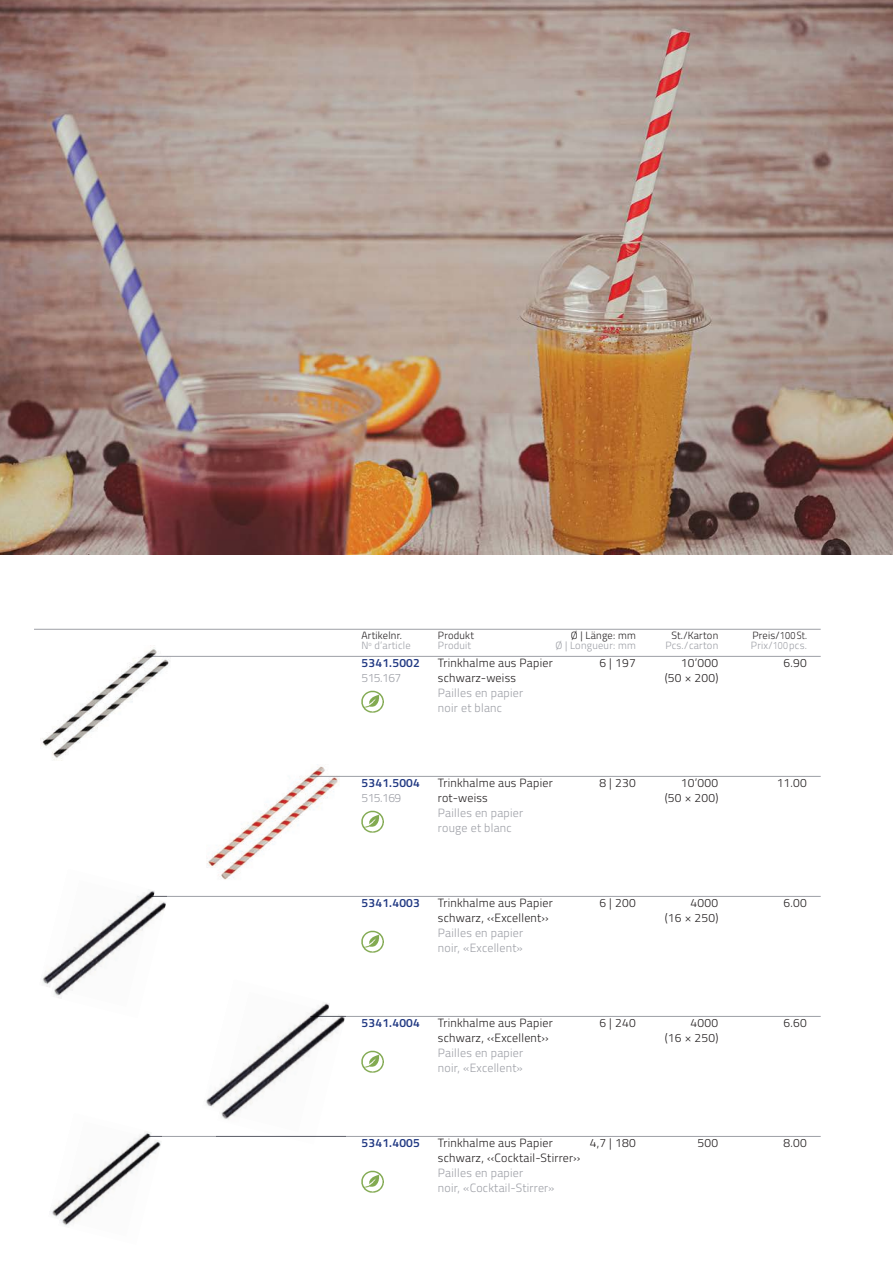
<style>
.page{position:relative;width:893px;height:1263px;background:#fff}
.page>*{position:absolute;margin:0;border:0;box-sizing:border-box;transform-origin:0 0}
.t1{font:300 12px "Titillium";letter-spacing:.02em;color:#231f20}
.t2{font:300 12px "Titillium";letter-spacing:.02em;color:#9d9fa6}
.t3{font:600 12px "Titillium";letter-spacing:.02em;color:#203882}
.t4{font:300 10.5px "Titillium";letter-spacing:.02em;color:#9d9fa6}
.t5{font:300 10.5px "Titillium";letter-spacing:.02em;color:#231f20}
</style>
<div class="page">
<img style="left:0;top:0;width:893px;height:554px">
<hr style="left:34px;top:629px;width:787px;height:1px;background:#9d9fa6">
<hr style="left:149px;top:656px;width:672px;height:1px;background:#9d9fa6">
<hr style="left:310px;top:776px;width:511px;height:1px;background:#9d9fa6">
<hr style="left:149px;top:896px;width:672px;height:1px;background:#9d9fa6">
<hr style="left:310px;top:1016px;width:511px;height:1px;background:#9d9fa6">
<hr style="left:149px;top:1136px;width:672px;height:1px;background:#9d9fa6">
<img style="left:42px;top:970px;width:8px;height:17px">
<img style="left:50px;top:889px;width:116px;height:109px">
<img style="left:206px;top:1090px;width:11px;height:17px">
<img style="left:217px;top:1002px;width:128px;height:135px">
<img style="left:41px;top:645px;width:130px;height:115px">
<img style="left:207px;top:764px;width:132px;height:116px">
<img style="left:50px;top:1205px;width:8px;height:12px">
<img style="left:58px;top:1131px;width:104px;height:95px">
<img style="left:361px;top:690px;width:22px;height:22px">
<img style="left:361px;top:810px;width:22px;height:22px">
<img style="left:361px;top:930px;width:22px;height:22px">
<img style="left:361px;top:1050px;width:22px;height:22px">
<img style="left:361px;top:1170px;width:22px;height:22px">
<p class="t5" style="left:361px;top:627px;width:42px">Artikelnr.</p>
<p class="t5" style="left:438px;top:627px;width:38px">Produkt</p>
<p class="t5" style="left:571px;top:627px;width:66px">Ø | Länge: mm</p>
<p class="t5" style="left:671px;top:627px;width:48px">St./Karton</p>
<p class="t5" style="left:752px;top:627px;width:56px">Preis/100 St.</p>
<p class="t4" style="left:361px;top:638px;width:51px">N<sup>o</sup> d’article</p>
<p class="t4" style="left:438px;top:638px;width:35px">Produit</p>
<p class="t4" style="left:555px;top:638px;width:82px">Ø | Longueur: mm</p>
<p class="t4" style="left:665px;top:638px;width:54px">Pcs./carton</p>
<p class="t4" style="left:751px;top:638px;width:58px">Prix/100 pcs.</p>
<p class="t3" style="left:361px;top:654px;width:60px">5341.5002</p>
<p class="t1" style="left:438px;top:654px;width:116px">Trinkhalme aus Papier</p>
<p class="t1" style="left:599px;top:654px;width:38px">6 | 197</p>
<p class="t1" style="left:681px;top:654px;width:39px">10’000</p>
<p class="t1" style="left:784px;top:654px;width:25px">6.90</p>
<p class="t2" style="left:361px;top:669px;width:41px">515.167</p>
<p class="t1" style="left:438px;top:669px;width:80px">schwarz-weiss</p>
<p class="t1" style="left:665px;top:669px;width:55px">(50 × 200)</p>
<p class="t2" style="left:438px;top:684px;width:87px">Pailles en papier</p>
<p class="t2" style="left:438px;top:699px;width:66px">noir et blanc</p>
<p class="t3" style="left:361px;top:774px;width:60px">5341.5004</p>
<p class="t1" style="left:438px;top:774px;width:116px">Trinkhalme aus Papier</p>
<p class="t1" style="left:599px;top:774px;width:38px">8 | 230</p>
<p class="t1" style="left:681px;top:774px;width:39px">10’000</p>
<p class="t1" style="left:777px;top:774px;width:32px">11.00</p>
<p class="t2" style="left:361px;top:789px;width:41px">515.169</p>
<p class="t1" style="left:438px;top:789px;width:51px">rot-weiss</p>
<p class="t1" style="left:665px;top:789px;width:55px">(50 × 200)</p>
<p class="t2" style="left:438px;top:804px;width:87px">Pailles en papier</p>
<p class="t2" style="left:438px;top:819px;width:75px">rouge et blanc</p>
<p class="t3" style="left:361px;top:894px;width:60px">5341.4003</p>
<p class="t1" style="left:438px;top:894px;width:116px">Trinkhalme aus Papier</p>
<p class="t1" style="left:599px;top:894px;width:38px">6 | 200</p>
<p class="t1" style="left:691px;top:894px;width:29px">4000</p>
<p class="t1" style="left:784px;top:894px;width:25px">6.00</p>
<p class="t1" style="left:438px;top:909px;width:112px">schwarz, ‹‹Excellent››</p>
<p class="t1" style="left:665px;top:909px;width:55px">(16 × 250)</p>
<p class="t2" style="left:438px;top:924px;width:87px">Pailles en papier</p>
<p class="t2" style="left:438px;top:939px;width:86px">noir, «Excellent»</p>
<p class="t3" style="left:361px;top:1014px;width:60px">5341.4004</p>
<p class="t1" style="left:438px;top:1014px;width:116px">Trinkhalme aus Papier</p>
<p class="t1" style="left:599px;top:1014px;width:38px">6 | 240</p>
<p class="t1" style="left:691px;top:1014px;width:29px">4000</p>
<p class="t1" style="left:784px;top:1014px;width:25px">6.60</p>
<p class="t1" style="left:438px;top:1029px;width:112px">schwarz, ‹‹Excellent››</p>
<p class="t1" style="left:665px;top:1029px;width:55px">(16 × 250)</p>
<p class="t2" style="left:438px;top:1044px;width:87px">Pailles en papier</p>
<p class="t2" style="left:438px;top:1059px;width:86px">noir, «Excellent»</p>
<p class="t3" style="left:361px;top:1134px;width:60px">5341.4005</p>
<p class="t1" style="left:438px;top:1134px;width:116px">Trinkhalme aus Papier</p>
<p class="t1" style="left:590px;top:1134px;width:48px">4,7 | 180</p>
<p class="t1" style="left:698px;top:1134px;width:22px">500</p>
<p class="t1" style="left:784px;top:1134px;width:25px">8.00</p>
<p class="t1" style="left:438px;top:1149px;width:144px">schwarz, ‹‹Cocktail-Stirrer››</p>
<p class="t2" style="left:438px;top:1164px;width:87px">Pailles en papier</p>
<p class="t2" style="left:438px;top:1179px;width:118px">noir, «Cocktail-Stirrer»</p>
</div>
